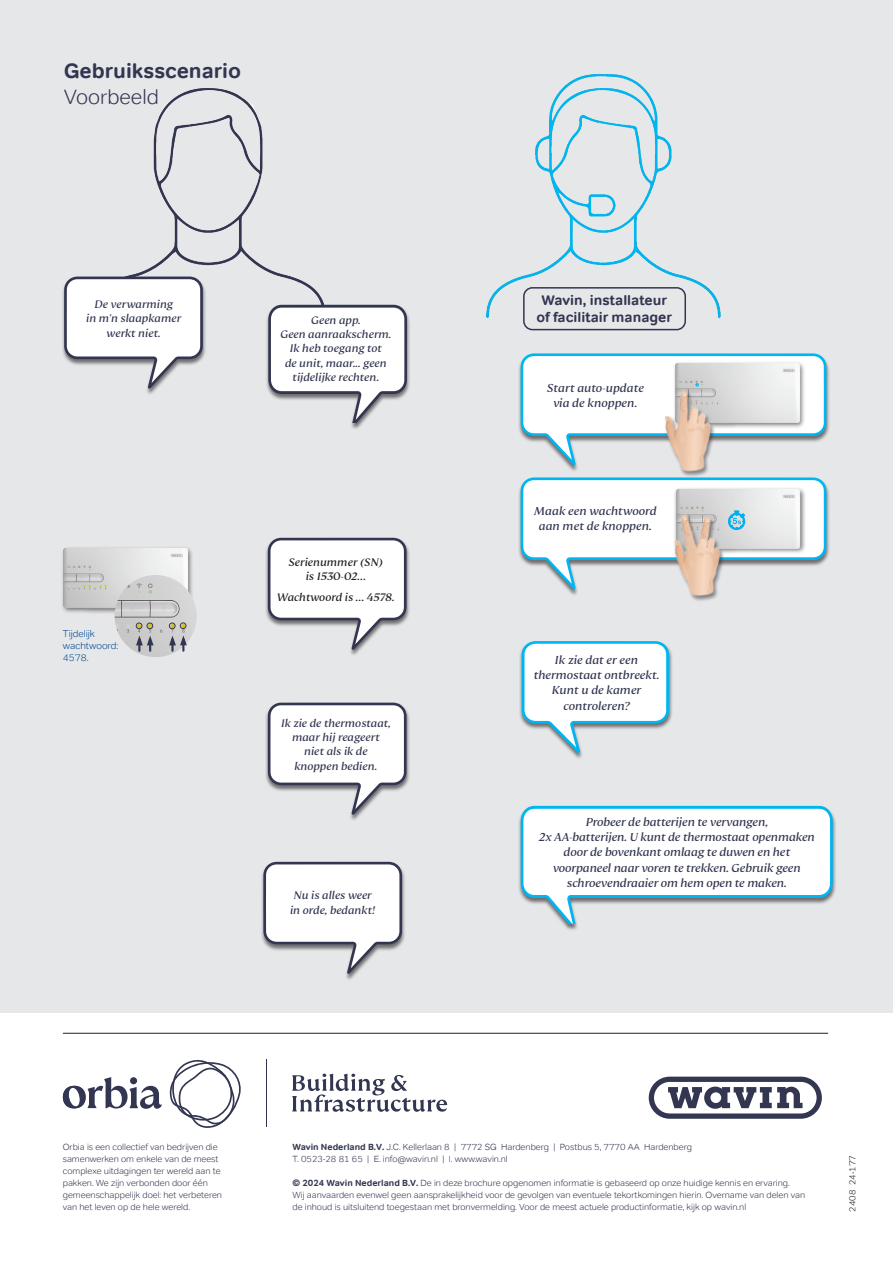
<style>
.page{position:relative;width:893px;height:1263px;background:#fff}
.page>*{position:absolute;margin:0;border:0;box-sizing:border-box;transform-origin:0 0}
.t1{font:700 21px/25.2px "Tondo";color:#323650}
.t2{font:700 14.1px/17px "Tondo";color:#323650;text-align:center}
.t3{font:italic 12.75px/15.3px "FS Kim";letter-spacing:-.01em;color:#323650;text-align:center}
.t4{font:italic 12px/14.4px "FS Kim";color:#323650;text-align:center}
.t5{font:italic 12px/14.4px "FS Kim";color:#231f20;text-align:center}
.t6{font:300 9.75px/11.7px "Tondo";color:#014990}
.t7{font:300 9px/12px "Tondo";color:#323650}
.t8{font:300 9px "Tondo";color:#231f20}
.s1{font-weight:300}
.s2{font-weight:700}
</style>
<div class="page">
<div style="left:0;top:0;width:893px;height:1013px;background:#e6e7e9"></div>
<hr style="left:63px;top:1033px;width:765px;height:1px;background:#231f20">
<img style="left:127px;top:88px;width:197px;height:216px">
<img style="left:486px;top:74px;width:235px;height:244px">
<div style="left:518px;top:354px;width:312px;height:118px;background:#231f20;opacity:.6"></div>
<div style="left:518px;top:478px;width:312px;height:118px;background:#231f20;opacity:.6"></div>
<div style="left:518px;top:806px;width:319px;height:125px;background:#231f20;opacity:.6"></div>
<svg style="left:519px;top:805px;width:314px;height:119px"></svg>
<div style="left:265px;top:305px;width:146px;height:125px;background:#231f20;opacity:.6"></div>
<svg style="left:268px;top:304px;width:140px;height:119px"></svg>
<div style="left:265px;top:538px;width:145px;height:118px;background:#231f20;opacity:.6"></div>
<svg style="left:267px;top:537px;width:141px;height:113px"></svg>
<div style="left:519px;top:641px;width:154px;height:119px;background:#231f20;opacity:.6"></div>
<svg style="left:520px;top:641px;width:150px;height:113px"></svg>
<div style="left:265px;top:703px;width:145px;height:118px;background:#231f20;opacity:.6"></div>
<svg style="left:267px;top:702px;width:141px;height:113px"></svg>
<div style="left:261px;top:862px;width:145px;height:118px;background:#231f20;opacity:.6"></div>
<svg style="left:263px;top:861px;width:140px;height:113px"></svg>
<div style="left:61px;top:277px;width:146px;height:118px;background:#231f20;opacity:.6"></div>
<svg style="left:64px;top:276px;width:140px;height:113px"></svg>
<img style="left:644px;top:466px;width:87px;height:10px">
<svg style="left:519px;top:353px;width:308px;height:113px"></svg>
<img style="left:655px;top:590px;width:92px;height:11px">
<img style="left:62px;top:547px;width:130px;height:69px">
<img style="left:115px;top:575px;width:82px;height:82px;border-radius:41px">
<svg style="left:136px;top:623px;width:17px;height:6px"></svg>
<svg style="left:169px;top:623px;width:17px;height:6px"></svg>
<svg style="left:135px;top:636px;width:20px;height:15px"></svg>
<svg style="left:168px;top:636px;width:20px;height:15px"></svg>
<div style="left:523px;top:287px;width:163px;height:43px;border:2px solid #323650;border-radius:9px"></div>
<svg style="left:519px;top:477px;width:308px;height:113px"></svg>
<svg style="left:649px;top:1077px;width:173px;height:42px"></svg>
<svg style="left:292px;top:1073px;width:155px;height:39px"></svg>
<hr style="left:266px;top:1059px;width:1px;height:67px;background:#323650">
<svg style="left:63px;top:1077px;width:99px;height:32px"></svg>
<svg style="left:169px;top:1060px;width:72px;height:68px"></svg>
<p class="t1" style="left:64px;top:59px;width:179px">Gebruiksscenario<br><span class="s1">Voorbeeld</span></p>
<p class="t4" style="left:86px;top:297px;width:96px">De verwarming<br>in m'n slaapkamer werkt niet.</p>
<p class="t2" style="left:536px;top:292px;width:137px">Wavin, installateur of facilitair manager</p>
<p class="t4" style="left:280px;top:313px;width:113px">Geen app.<br>Geen aanraakscherm.<br>Ik heb toegang tot<br>de unit, maar... geen tijdelijke rechten.</p>
<p class="t3" style="left:547px;top:380px;width:99px">Start auto-update via de knoppen.</p>
<p class="t6" style="left:63px;top:628px;width:57px">Tijdelijk wachtwoord:</p>
<p class="t6" style="left:63px;top:651px;width:27px">4578.</p>
<p class="t5" style="left:288px;top:555px;width:96px">Serienummer (SN) is 1530-02…</p>
<p class="t5" style="left:277px;top:590px;width:119px">Wachtwoord is … 4578.</p>
<p class="t4" style="left:281px;top:716px;width:111px">Ik zie de thermostaat, maar hij reageert niet als ik de knoppen bedien.</p>
<p class="t4" style="left:290px;top:888px;width:87px;text-align:left">Nu is alles weer in orde, bedankt!</p>
<p class="t3" style="left:534px;top:503px;width:124px">Maak een wachtwoord aan met de knoppen.</p>
<p class="t3" style="left:534px;top:652px;width:127px">Ik zie dat er een thermostaat ontbreekt.<br>Kunt u de kamer controleren?</p>
<p class="t3" style="left:539px;top:814px;width:277px">Probeer de batterijen te vervangen,<br>2x AA-batterijen. U kunt de thermostaat openmaken door de bovenkant omlaag te duwen en het voorpaneel naar voren te trekken. Gebruik geen schroevendraaier om hem open te maken.</p>
<p class="t7" style="left:63px;top:1141px;width:161px">Orbia is een collectief van bedrijven die samenwerken om enkele van de meest complexe uitdagingen ter wereld aan te pakken. We zijn verbonden door één gemeenschappelijk doel: het verbeteren van het leven op de hele wereld.</p>
<p class="t7" style="left:292px;top:1141px;width:401px"><span class="s2">Wavin Nederland B.V.</span> J.C. Kellerlaan 8 | 7772 SG Hardenberg | Postbus 5, 7770 AA Hardenberg</p>
<p class="t7" style="left:292px;top:1153px;width:217px">T. 0523-28 81 65 | E. info@wavin.nl | I. www.wavin.nl</p>
<p class="t7" style="left:292px;top:1177px;width:514px"><span class="s2">© 2024 Wavin Nederland B.V.</span> De in deze brochure opgenomen informatie is gebaseerd op onze huidige kennis en ervaring.<br>Wij aanvaarden evenwel geen aansprakelijkheid voor de gevolgen van eventuele tekortkomingen hierin. Overname van delen van de inhoud is uitsluitend toegestaan met bronvermelding. Voor de meest actuele productinformatie, kijk op wavin.nl</p>
<p class="t8" style="left:847px;top:1212px;width:58px;rotate:-90deg">2408 24-177</p>
</div>
